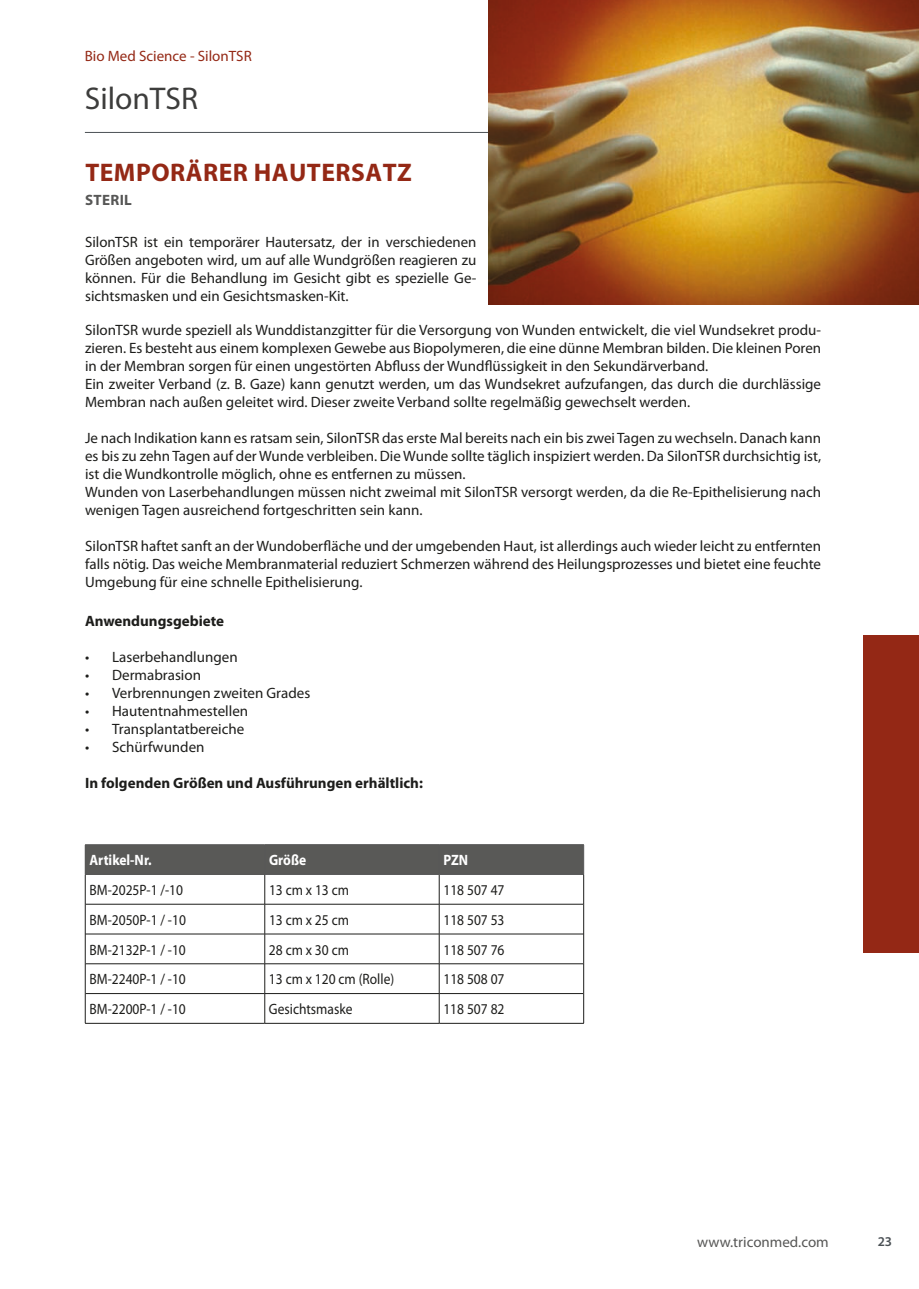
<style>
.page{position:relative;width:919px;height:1289px;background:#fff}
.page>*{position:absolute;margin:0;border:0;box-sizing:border-box;transform-origin:0 0}
.t1{font:31.5px "Myriad Pro";color:#3d3d3c}
.t2{font:700 25.5px "Myriad Pro";letter-spacing:.02em;color:#942815}
.t3{font:15px/18px "Myriad Pro";color:#1d1d1b;text-align:justify}
.t4{font:15px "Myriad Pro";color:#1d1d1b;scale:.9 1}
.t5{font:700 15px "Myriad Pro";color:#1d1d1b}
.t6{font:15px "Myriad Pro";color:#942815}
.t7{font:700 15px "Myriad Pro";color:#fff;scale:.9 1}
.t8{font:15px "Myriad Pro";color:#575756}
.t9{font:700 15px "Myriad Pro";letter-spacing:.02em;color:#575756}
.t10{font:600 13.5px "Myriad Pro";color:#4b5155}
</style>
<div class="page">
<div style="left:863px;top:635px;width:55px;height:317px;background:#942815"></div>
<hr style="left:85px;top:132px;width:720px;height:1px;background:#4b5155">
<div style="left:85px;top:844px;width:180px;height:30px;background:#595957"></div>
<div style="left:265px;top:845px;width:318px;height:29px;background:#595957"></div>
<hr style="left:85px;top:874px;width:1px;height:30px;background:#1d1d1b">
<hr style="left:264px;top:874px;width:1px;height:30px;background:#1d1d1b">
<hr style="left:439px;top:874px;width:1px;height:30px;background:#1d1d1b">
<hr style="left:85px;top:904px;width:1px;height:30px;background:#1d1d1b">
<svg style="left:85px;top:934px;width:1px;height:29px"></svg>
<svg style="left:264px;top:905px;width:1px;height:58px"></svg>
<svg style="left:439px;top:905px;width:1px;height:58px"></svg>
<hr style="left:85px;top:963px;width:1px;height:30px;background:#1d1d1b">
<hr style="left:264px;top:963px;width:1px;height:30px;background:#1d1d1b">
<hr style="left:439px;top:963px;width:1px;height:30px;background:#1d1d1b">
<hr style="left:85px;top:993px;width:1px;height:30px;background:#1d1d1b">
<hr style="left:264px;top:993px;width:1px;height:30px;background:#1d1d1b">
<hr style="left:439px;top:993px;width:1px;height:30px;background:#1d1d1b">
<hr style="left:85px;top:904px;width:180px;height:1px;background:#1d1d1b">
<hr style="left:265px;top:904px;width:174px;height:1px;background:#1d1d1b">
<hr style="left:439px;top:904px;width:144px;height:1px;background:#1d1d1b">
<hr style="left:85px;top:933px;width:180px;height:1px;background:#1d1d1b">
<hr style="left:265px;top:933px;width:174px;height:1px;background:#1d1d1b">
<hr style="left:439px;top:933px;width:144px;height:1px;background:#1d1d1b">
<hr style="left:85px;top:963px;width:180px;height:1px;background:#1d1d1b">
<hr style="left:265px;top:963px;width:174px;height:1px;background:#1d1d1b">
<hr style="left:439px;top:963px;width:144px;height:1px;background:#1d1d1b">
<hr style="left:85px;top:993px;width:180px;height:1px;background:#1d1d1b">
<hr style="left:265px;top:993px;width:174px;height:1px;background:#1d1d1b">
<hr style="left:439px;top:993px;width:144px;height:1px;background:#1d1d1b">
<hr style="left:85px;top:1023px;width:180px;height:1px;background:#1d1d1b">
<hr style="left:265px;top:1023px;width:174px;height:1px;background:#1d1d1b">
<hr style="left:439px;top:1023px;width:145px;height:1px;background:#1d1d1b">
<hr style="left:85px;top:874px;width:180px;height:1px;background:#585858">
<hr style="left:439px;top:844px;width:145px;height:1px;background:#585858">
<hr style="left:439px;top:874px;width:145px;height:1px;background:#585858">
<hr style="left:265px;top:844px;width:174px;height:1px;background:#585858">
<hr style="left:265px;top:874px;width:174px;height:1px;background:#585858">
<hr style="left:439px;top:844px;width:1px;height:30px;background:#585858">
<hr style="left:583px;top:844px;width:1px;height:30px;background:#585858">
<hr style="left:583px;top:874px;width:1px;height:30px;background:#1d1d1b">
<hr style="left:583px;top:904px;width:1px;height:30px;background:#1d1d1b">
<svg style="left:583px;top:934px;width:1px;height:29px"></svg>
<hr style="left:583px;top:963px;width:1px;height:30px;background:#1d1d1b">
<hr style="left:583px;top:993px;width:1px;height:30px;background:#1d1d1b">
<img style="left:488px;top:0;width:430px;height:304px">
<p class="t6" style="left:85px;top:48px;width:168px">Bio Med Science - SilonTSR</p>
<h1 class="t1" style="left:85px;top:83px;width:115px">SilonTSR</h1>
<h2 class="t2" style="left:85px;top:159px;width:328px">TEMPORÄRER HAUTERSATZ</h2>
<p class="t9" style="left:85px;top:192px;width:48px">STERIL</p>
<p class="t3" style="left:85px;top:233px;width:393px">SilonTSR ist ein temporärer Hautersatz, der in verschiedenen Größen angeboten wird, um auf alle Wundgrößen reagieren zu können. Für die Behandlung im Gesicht gibt es spezielle Ge&shy;sichtsmasken und ein Gesichtsmasken-Kit.</p>
<p class="t3" style="left:85px;top:321px;width:737px;text-align:left">SilonTSR wurde speziell als Wunddistanzgitter für die Versorgung von Wunden entwickelt, die viel Wundsekret produ&shy;zieren. Es besteht aus einem komplexen Gewebe aus Biopolymeren, die eine dünne Membran bilden. Die kleinen Poren in der Membran sorgen für einen ungestörten Abfluss der Wundflüssigkeit in den Sekundärverband.<br>Ein zweiter Verband (z. B. Gaze) kann genutzt werden, um das Wundsekret aufzufangen, das durch die durchlässige Membran nach außen geleitet wird. Dieser zweite Verband sollte regelmäßig gewechselt werden.</p>
<p class="t3" style="left:85px;top:429px;width:737px;text-align:left">Je nach Indikation kann es ratsam sein, SilonTSR das erste Mal bereits nach ein bis zwei Tagen zu wechseln. Danach kann es bis zu zehn Tagen auf der Wunde verbleiben. Die Wunde sollte täglich inspiziert werden. Da SilonTSR durchsichtig ist, ist die Wundkontrolle möglich, ohne es entfernen zu müssen.<br>Wunden von Laserbehandlungen müssen nicht zweimal mit SilonTSR versorgt werden, da die Re-Epithelisierung nach wenigen Tagen ausreichend fortgeschritten sein kann.</p>
<p class="t3" style="left:85px;top:537px;width:737px">SilonTSR haftet sanft an der Wundoberfläche und der umgebenden Haut, ist allerdings auch wieder leicht zu entfernten falls nötig. Das weiche Membranmaterial reduziert Schmerzen während des Heilungsprozesses und bietet eine feuchte Umgebung für eine schnelle Epithelisierung.</p>
<p class="t5" style="left:85px;top:613px;width:140px">Anwendungsgebiete</p>
<p class="t3" style="left:85px;top:648px;width:154px">• Laserbehandlungen</p>
<p class="t3" style="left:85px;top:666px;width:117px">• Dermabrasion</p>
<p class="t3" style="left:85px;top:684px;width:227px">• Verbrennungen zweiten Grades</p>
<p class="t3" style="left:85px;top:702px;width:165px">• Hautentnahmestellen</p>
<p class="t3" style="left:85px;top:720px;width:161px">• Transplantatbereiche</p>
<p class="t3" style="left:85px;top:738px;width:121px">• Schürfwunden</p>
<p class="t5" style="left:85px;top:775px;width:339px">In folgenden Größen und Ausführungen erhältlich:</p>
<p class="t7" style="left:89px;top:852px;width:71px">Artikel-Nr.</p>
<p class="t7" style="left:269px;top:852px;width:43px">Größe</p>
<p class="t7" style="left:443px;top:852px;width:29px">PZN</p>
<p class="t4" style="left:89px;top:882px;width:105px">BM-2025P-1 /-10</p>
<p class="t4" style="left:269px;top:882px;width:90px">13 cm x 13 cm</p>
<p class="t4" style="left:443px;top:882px;width:69px">118 507 47</p>
<p class="t4" style="left:89px;top:912px;width:109px">BM-2050P-1 / -10</p>
<p class="t4" style="left:269px;top:912px;width:90px">13 cm x 25 cm</p>
<p class="t4" style="left:443px;top:912px;width:69px">118 507 53</p>
<p class="t4" style="left:89px;top:942px;width:109px">BM-2132P-1 / -10</p>
<p class="t4" style="left:269px;top:942px;width:90px">28 cm x 30 cm</p>
<p class="t4" style="left:443px;top:942px;width:69px">118 507 76</p>
<p class="t4" style="left:89px;top:971px;width:109px">BM-2240P-1 / -10</p>
<p class="t4" style="left:269px;top:971px;width:141px">13 cm x 120 cm (Rolle)</p>
<p class="t4" style="left:443px;top:971px;width:69px">118 508 07</p>
<p class="t4" style="left:89px;top:1001px;width:109px">BM-2200P-1 / -10</p>
<p class="t4" style="left:269px;top:1001px;width:94px">Gesichtsmaske</p>
<p class="t4" style="left:443px;top:1001px;width:69px">118 507 82</p>
<p class="t8" style="left:697px;top:1232px;width:133px">www.triconmed.com</p>
<p class="t10" style="left:877px;top:1233px;width:16px">23</p>
</div>
